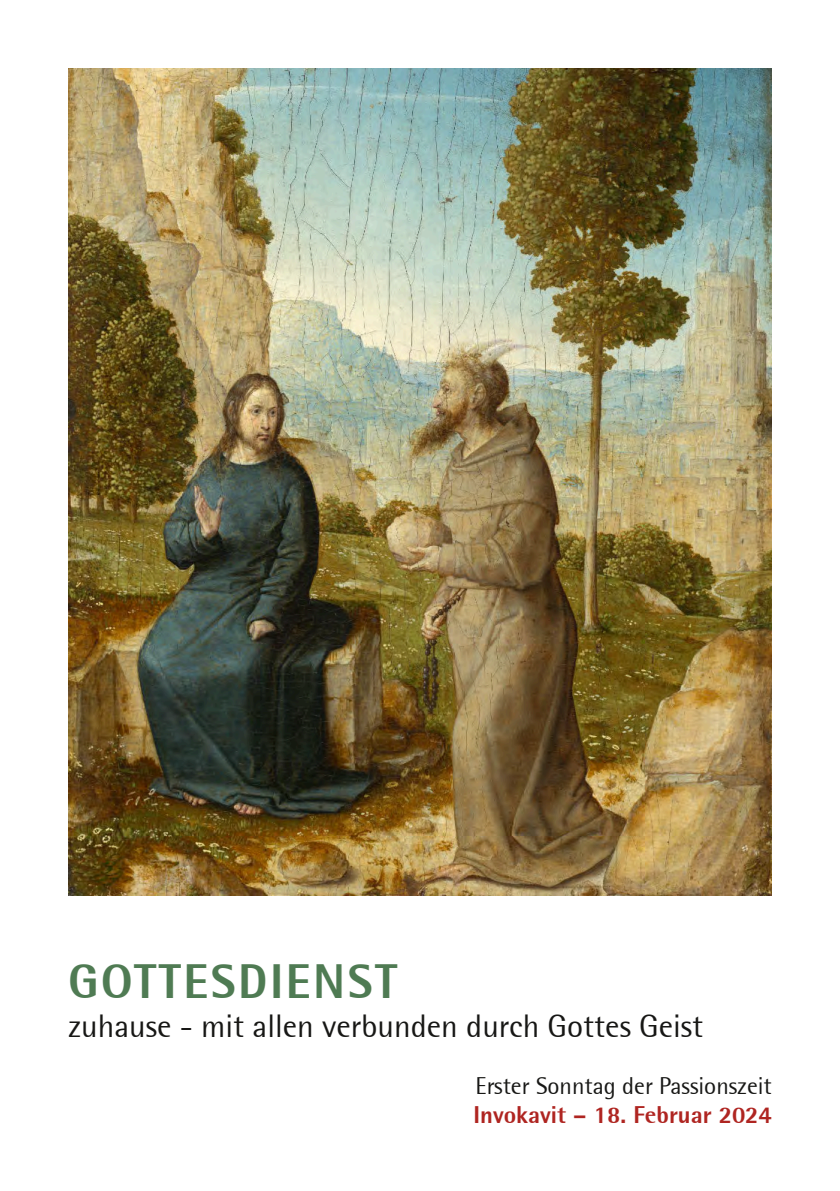
<style>
.page{position:relative;width:840px;height:1191px;background:#fff}
.page>*{position:absolute;margin:0;border:0;box-sizing:border-box;transform-origin:0 0}
.t1{font:800 48px "Rotis Semi Sans";letter-spacing:.05em;color:#4f7b53}
.t2{font:32px "Rotis Semi Sans";color:#171715}
.t3{font:24px "Rotis Semi Sans";color:#171715}
.t4{font:800 24px "Rotis Semi Sans";color:#af2521}
.s1{font-style:inherit}
</style>
<div class="page">
<img style="left:68px;top:68px;width:703px;height:828px">
<p class="t1" style="left:68px;top:951px;width:330px">GOTTESDIENST</p>
<p class="t2" style="left:68px;top:1006px;width:636px">zuhause - mit allen verbunden durch Gottes Geist</p>
<p class="t3" style="left:475px;top:1071px;width:297px">Erster Sonntag der Passionszeit</p>
<p class="t4" style="left:473px;top:1099px;width:300px">Invokavit – 18. Februar 20<span class="s1">24</span></p>
</div>
